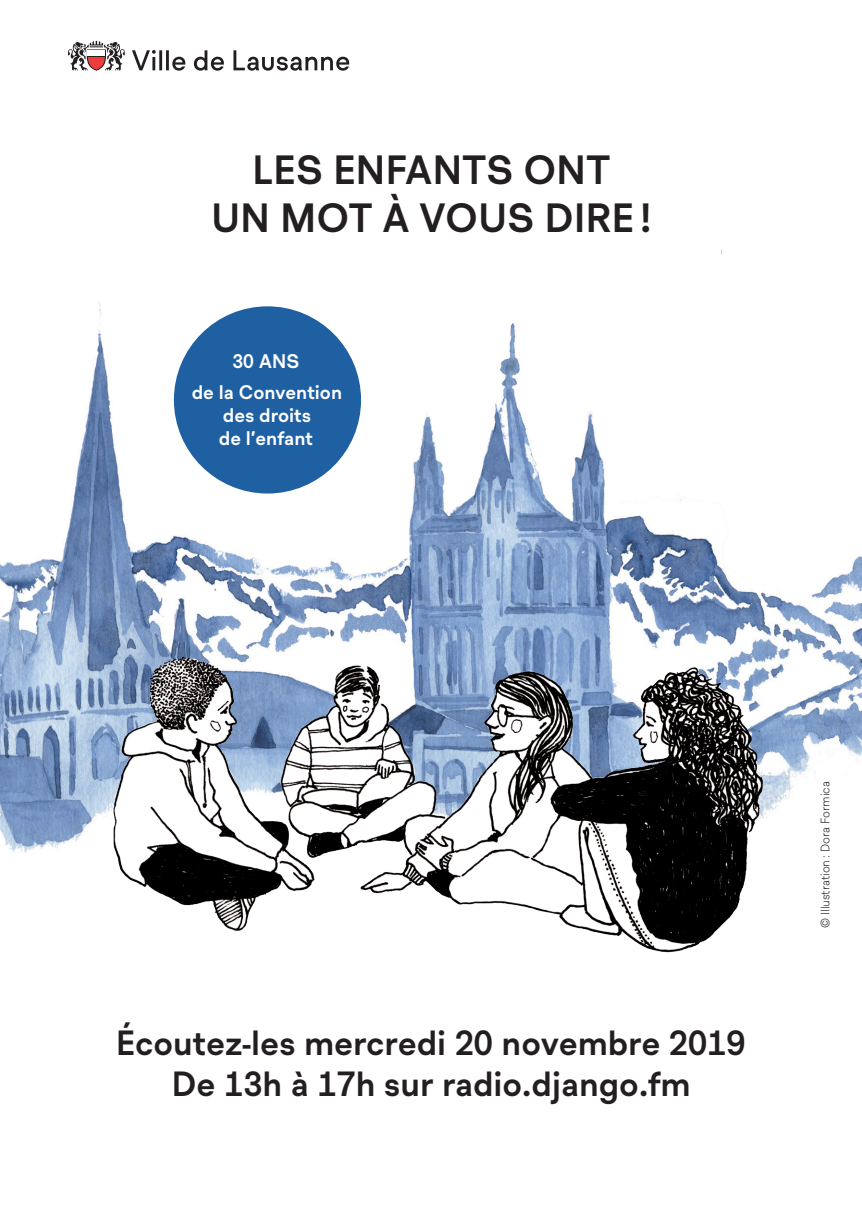
<style>
.page{position:relative;width:862px;height:1214px;background:#fff}
.page>*{position:absolute;margin:0;border:0;box-sizing:border-box;transform-origin:0 0}
.t1{font:700 39.8px/47.6px "Lausanne";letter-spacing:.015em;color:#231f20;text-align:center}
.t2{font:700 34px/40.8px "Lausanne";color:#231f20;text-align:center}
.t3{font:700 19.2px/31.2px "Lausanne";color:#fff;text-align:center}
.t4{font:300 12px "Lausanne";color:#231f20}
</style>
<div class="page">
<img style="left:0;top:249px;width:862px;height:604px">
<div style="left:174px;top:306px;width:187px;height:187px;background:#1f60a2;border-radius:50%"></div>
<img style="left:96px;top:647px;width:669px;height:306px">
<svg style="left:68px;top:41px;width:281px;height:30px"></svg>
<div style="left:88px;top:50px;width:17px;height:6px;background:#fff"></div>
<p class="t1" style="left:211px;top:148px;width:441px">LES ENFANTS ONT<br>UN MOT À VOUS DIRE !</p>
<p class="t3" style="left:192px;top:347px;width:152px">30 ANS<br>de la Convention</p>
<p class="t3" style="left:219px;top:405px;width:96px;line-height:23px;text-align:left">des droits de l’enfant</p>
<p class="t2" style="left:116px;top:1024px;width:631px">Écoutez-les mercredi 20 novembre 2019<br>De 13h à 17h sur radio.django.fm</p>
<p class="t4" style="left:816px;top:927px;width:148px;rotate:-90deg">© Illustration : Dora Formica</p>
</div>
